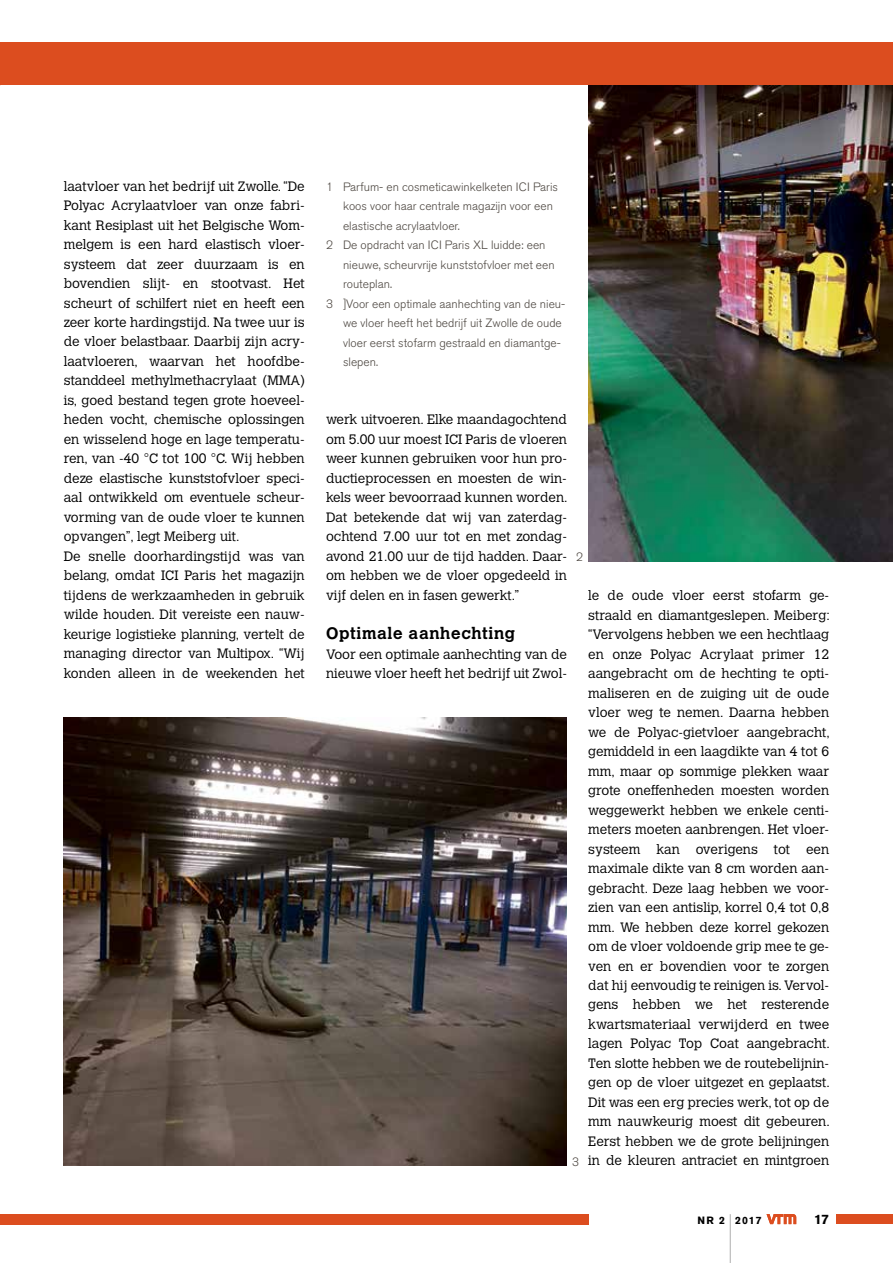
<style>
.page{position:relative;width:893px;height:1263px;background:#fff}
.page>*{position:absolute;margin:0;border:0;box-sizing:border-box;transform-origin:0 0}
.t1{font:700 70.35px "Akzidenz Grotesk BE";color:#000;scale:.03 1}
.t2{font:700 16.5px "Calvert MT Std";letter-spacing:.04em;color:#000}
.t3{font:300 13.5px/19.5px "Calvert MT Std";color:#000}
.t4{font:700 13.5px "Akzidenz Grotesk BE";color:#000}
.t5{font:300 12px "Akzidenz Grotesk BE";color:#4e4842}
.t6{font:700 10.5px "Akzidenz Grotesk BE";letter-spacing:.1em;color:#000}
.s1{font-family:"Akzidenz Grotesk BE";font-size:12px;color:#4e4842}
</style>
<div class="page">
<div style="left:0;top:1214px;width:588px;height:10px;background:#dc4d1f"></div>
<div style="left:836px;top:1214px;width:57px;height:10px;background:#dc4d1f"></div>
<svg style="left:766px;top:1214px;width:30px;height:10px"></svg>
<div style="left:0;top:43px;width:893px;height:42px;background:#dc4d1f"></div>
<img style="left:64px;top:717px;width:503px;height:448px">
<img style="left:588px;top:85px;width:305px;height:476px">
<p class="t3" style="left:64px;top:176px;width:242px">laatvloer van het bedrijf uit Zwolle. “De Polyac Acrylaatvloer van onze fabri&shy;kant Resiplast uit het Belgische Wom&shy;melgem is een hard elastisch vloer&shy;systeem dat zeer duurzaam is en bovendien slijt- en stootvast. Het scheurt of schilfert niet en heeft een zeer korte hardingstijd. Na twee uur is de vloer belastbaar. Daarbij zijn acry&shy;laatvloeren, waarvan het hoofdbe&shy;standdeel methylmethacrylaat (MMA) is, goed bestand tegen grote hoeveel&shy;heden vocht, chemische oplossingen en wisselend hoge en lage temperatu&shy;ren, van -40 °C tot 100 °C. Wij hebben deze elastische kunststofvloer speci&shy;aal ontwikkeld om eventuele scheur&shy;vorming van de oude vloer te kunnen opvangen”, legt Meiberg uit.<br>De snelle doorhardingstijd was van belang, omdat ICI Paris het magazijn tijdens de werkzaamheden in gebruik wilde houden. Dit vereiste een nauw&shy;keurige logistieke planning, vertelt de managing director van Multipox. “Wij konden alleen in de weekenden het</p>
<p class="t5" style="left:326px;top:180px;width:234px">1 Parfum- en cosmeticawinkelketen ICI Paris</p>
<p class="t5" style="left:343px;top:199px;width:211px">koos voor haar centrale magazijn voor een</p>
<p class="t5" style="left:343px;top:219px;width:118px">elastische acrylaatvloer.</p>
<p class="t5" style="left:326px;top:238px;width:221px">2 De opdracht van ICI Paris XL luidde: een</p>
<p class="t5" style="left:343px;top:258px;width:213px">nieuwe, scheurvrije kunststofvloer met een</p>
<p class="t5" style="left:343px;top:277px;width:51px">routeplan.</p>
<p class="t5" style="left:326px;top:297px;width:241px">3 ]Voor een optimale aanhechting van de nieu-</p>
<p class="t5" style="left:343px;top:316px;width:220px">we vloer heeft het bedrijf uit Zwolle de oude</p>
<p class="t5" style="left:343px;top:336px;width:219px">vloer eerst stofarm gestraald en diamantge-</p>
<p class="t5" style="left:343px;top:355px;width:37px">slepen.</p>
<p class="t3" style="left:326px;top:410px;width:243px;text-align:justify">werk uitvoeren. Elke maandagochtend om 5.00 uur moest ICI Paris de vloeren weer kunnen gebruiken voor hun pro&shy;ductieprocessen en moesten de win&shy;kels weer bevoorraad kunnen worden.<br>Dat betekende dat wij van zaterdag&shy;ochtend 7.00 uur tot en met zondag&shy;avond 21.00 uur de tijd hadden. Daar&shy;om hebben we de vloer opgedeeld in vijf delen en in fasen gewerkt.”</p>
<p class="t2" style="left:326px;top:623px;width:191px">Optimale aanhechting</p>
<p class="t3" style="left:326px;top:644px;width:242px">Voor een optimale aanhechting van de nieuwe vloer heeft het bedrijf uit Zwol-</p>
<p class="t5" style="left:576px;top:550px;width:8px">2</p>
<p class="t3" style="left:572px;top:586px;width:259px;text-align:right">le de oude vloer eerst stofarm ge&shy;straald en diamantgeslepen. Meiberg: “Vervolgens hebben we een hechtlaag en onze Polyac Acrylaat primer 12 aangebracht om de hechting te opti&shy;maliseren en de zuiging uit de oude vloer weg te nemen. Daarna hebben we de Polyac-gietvloer aangebracht, gemiddeld in een laagdikte van 4 tot 6 mm, maar op sommige plekken waar grote oneffenheden moesten worden weggewerkt hebben we enkele centi&shy;meters moeten aanbrengen. Het vloer&shy;systeem kan overigens tot een maximale dikte van 8 cm worden aan&shy;gebracht. Deze laag hebben we voor&shy;zien van een antislip, korrel 0,4 tot 0,8 mm. We hebben deze korrel gekozen om de vloer voldoende grip mee te ge&shy;ven en er bovendien voor te zorgen dat hij eenvoudig te reinigen is. Vervol&shy;gens hebben we het resterende kwartsmateriaal verwijderd en twee lagen Polyac Top Coat aangebracht.<br>Ten slotte hebben we de routebelijnin&shy;gen op de vloer uitgezet en geplaatst.<br>Dit was een erg precies werk, tot op de mm nauwkeurig moest dit gebeuren.<br>Eerst hebben we de grote belijningen<br><span class="s1">3</span> in de kleuren antraciet en mintgroen</p>
<p class="t6" style="left:697px;top:1214px;width:29px">NR 2</p>
<h1 class="t1" style="left:730px;top:1204px;width:20px">|</h1>
<p class="t6" style="left:735px;top:1214px;width:28px">2017</p>
<p class="t4" style="left:814px;top:1211px;width:17px">17</p>
</div>
